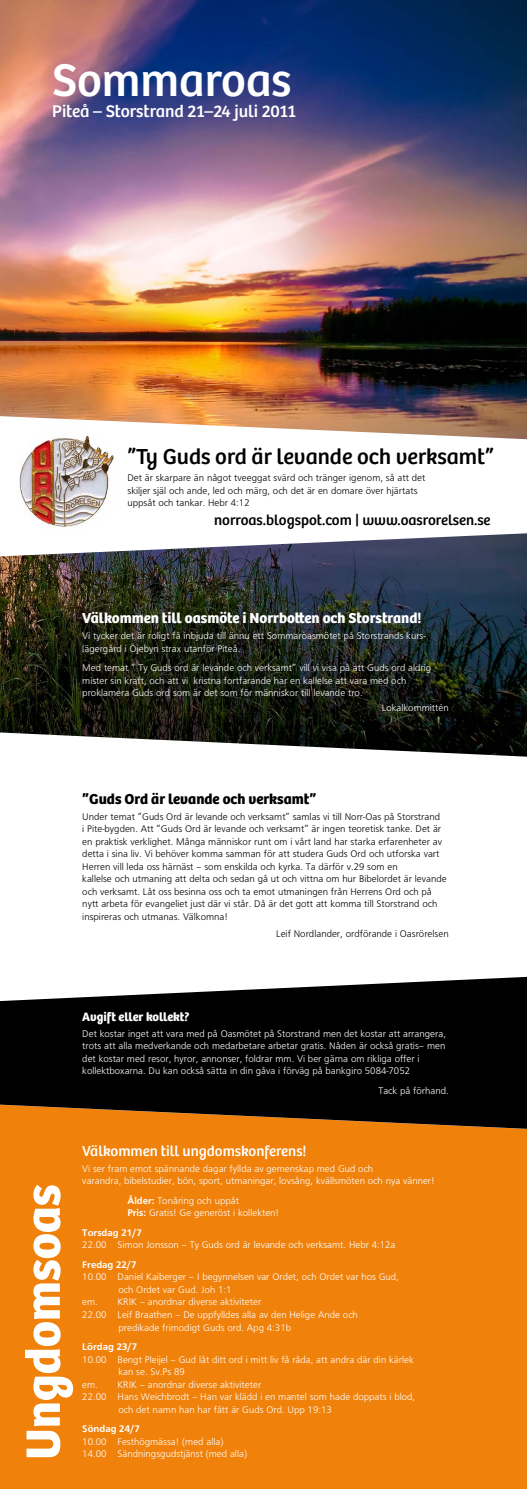
<style>
.page{position:relative;width:527px;height:1489px;background:#fff}
.page>*{position:absolute;margin:0;border:0;box-sizing:border-box;transform-origin:0 0}
.t1{font:700 50px "Bree";color:#fff}
.t2{font:47.5px "Bree";color:#fff}
.t3{font:22.5px "Bree";color:#000}
.t4{font:17.5px "Bree";color:#fff}
.t5{font:700 15px "Bree";color:#fff}
.t6{font:15px "Bree";color:#000}
.t7{font:15px "Bree";color:#fff}
.t8{font:700 15px "Bree";color:#000}
.t9{font:700 12.5px "Bree";color:#fff}
.t10{font:10px/12.5px "Frugal Sans Light DTC";color:#fff}
.t11{font:10px/12.5px "Frugal Sans Light DTC";color:#000}
.t12{font:10px "Frugal Sans Bold DTC";color:#fff}
.s1{font-family:"Frugal Sans Bold DTC"}
</style>
<div class="page">
<img style="left:0;top:0;width:526px;height:756px">
<div style="left:0;top:1128px;width:526px;height:360px;background:#f0820c"></div>
<svg style="left:0;top:416px;width:526px;height:140px"></svg>
<div style="left:11px;top:426px;width:111px;height:107px;background:#fff;border-radius:50%"></div>
<img style="left:16px;top:426px;width:103px;height:104px">
<svg style="left:0;top:976px;width:526px;height:152px;background:#271f17"></svg>
<h2 class="t2" style="left:52px;top:52px;width:241px">Sommaroas</h2>
<h3 class="t4" style="left:52px;top:101px;width:245px">Piteå – Storstrand 21–24 juli 2011</h3>
<h3 class="t3" style="left:127px;top:443px;width:367px">”Ty Guds ord är levande och verksamt”</h3>
<p class="t11" style="left:127px;top:472px;width:299px">Det är skarpare än något tveeggat svärd och tränger igenom, så att det skiljer själ och ande, led och märg, och det är en domare över hjärtats uppsåt och tankar. Hebr 4:12</p>
<h3 class="t6" style="left:214px;top:511px;width:277px">norroas.blogspot.com | www.oasrorelsen.se</h3>
<h3 class="t5" style="left:82px;top:609px;width:340px">Välkommen till oasmöte i Norrbotten och Storstrand!</h3>
<p class="t10" style="left:82px;top:630px;width:344px">Vi tycker det är roligt få inbjuda till ännu ett Sommaroasmötet på Storstrands kurs&shy;lägergård i Öjebyn strax utanför Piteå.</p>
<p class="t10" style="left:82px;top:662px;width:350px">Med temat ” Ty Guds ord är levande och verksamt” vill vi visa på att Guds ord aldrig mister sin kraft, och att vi kristna fortfarande har en kallelse att vara med och proklamera Guds ord som är det som för människor till levande tro.</p>
<p class="t10" style="left:381px;top:702px;width:68px">Lokalkommittén</p>
<h3 class="t8" style="left:82px;top:789px;width:235px">”Guds Ord är levande och verksamt”</h3>
<p class="t11" style="left:82px;top:811px;width:365px">Under temat ”Guds Ord är levande och verksamt” samlas vi till Norr-Oas på Storstrand<br>i Pite-bygden. Att ”Guds Ord är levande och verksamt” är ingen teoretisk tanke. Det är en praktisk verklighet. Många människor runt om i vårt land har starka erfarenheter av detta i sina liv. Vi behöver komma samman för att studera Guds Ord och utforska vart Herren vill leda oss härnäst – som enskilda och kyrka. Ta därför v.29 som en<br>kallelse och utmaning att delta och sedan gå ut och vittna om hur Bibelordet är levande och verksamt. Låt oss besinna oss och ta emot utmaningen från Herrens Ord och på nytt arbeta för evangeliet just där vi står. Då är det gott att komma till Storstrand och inspireras och utmanas. Välkomna!</p>
<p class="t11" style="left:276px;top:928px;width:174px">Leif Nordlander, ordförande i Oasrörelsen</p>
<p class="t9" style="left:82px;top:1008px;width:109px">Avgift eller kollekt?</p>
<p class="t10" style="left:82px;top:1027px;width:365px">Det kostar inget att vara med på Oasmötet på Storstrand men det kostar att arrangera, trots att alla medverkande och medarbetare arbetar gratis. Nåden är också gratis– men det kostar med resor, hyror, annonser, foldrar mm. Vi ber gärna om rikliga offer i kollektboxarna. Du kan också sätta in din gåva i förväg på bankgiro 5084-7052</p>
<p class="t10" style="left:378px;top:1084px;width:72px">Tack på förhand.</p>
<h1 class="t1" style="left:13px;top:1459px;width:277px;rotate:-90deg">Ungdomsoas</h1>
<h3 class="t7" style="left:82px;top:1141px;width:225px">Välkommen till ungdomskonferens!</h3>
<p class="t10" style="left:82px;top:1162px;width:353px">Vi ser fram emot spännande dagar fyllda av gemenskap med Gud och<br>varandra, bibelstudier, bön, sport, utmaningar, lovsång, kvällsmöten och nya vänner!</p>
<p class="t10" style="left:127px;top:1194px;width:153px"><span class="s1">Ålder:</span> Tonåring och uppåt<br><span class="s1">Pris:</span> Gratis! Ge generöst i kollekten!</p>
<p class="t12" style="left:82px;top:1225px;width:61px">Torsdag 21/7</p>
<p class="t10" style="left:82px;top:1239px;width:314px">22.00 Simon Jonsson – Ty Guds ord är levande och verksamt. Hebr 4:12a</p>
<p class="t12" style="left:82px;top:1257px;width:56px">Fredag 22/7</p>
<p class="t10" style="left:82px;top:1271px;width:318px">10.00 Daniel Kaiberger – I begynnelsen var Ordet, och Ordet var hos Gud,</p>
<p class="t10" style="left:118px;top:1284px;width:114px">och Ordet var Gud. Joh 1:1</p>
<p class="t10" style="left:82px;top:1296px;width:180px">em. KRIK – anordnar diverse aktiviteter</p>
<p class="t10" style="left:82px;top:1309px;width:277px">22.00 Leif Braathen – De uppfylldes alla av den Helige Ande och</p>
<p class="t10" style="left:118px;top:1321px;width:174px">predikade frimodigt Guds ord. Apg 4:31b</p>
<p class="t12" style="left:82px;top:1339px;width:56px">Lördag 23/7</p>
<p class="t10" style="left:82px;top:1353px;width:332px">10.00 Bengt Pleijel – Gud låt ditt ord i mitt liv få råda, att andra där din kärlek</p>
<p class="t10" style="left:118px;top:1366px;width:68px">kan se. Sv.Ps 89</p>
<p class="t10" style="left:82px;top:1378px;width:180px">em. KRIK – anordnar diverse aktiviteter</p>
<p class="t10" style="left:82px;top:1391px;width:334px">22.00 Hans Weichbrodt – Han var klädd i en mantel som hade doppats i blod,</p>
<p class="t10" style="left:118px;top:1403px;width:214px">och det namn han har fått är Guds Ord. Upp 19:13</p>
<p class="t12" style="left:82px;top:1421px;width:59px">Söndag 24/7</p>
<p class="t10" style="left:82px;top:1435px;width:166px">10.00 Festhögmässa! (med alla)<br>14.00 Sändningsgudstjänst (med alla)</p>
</div>
